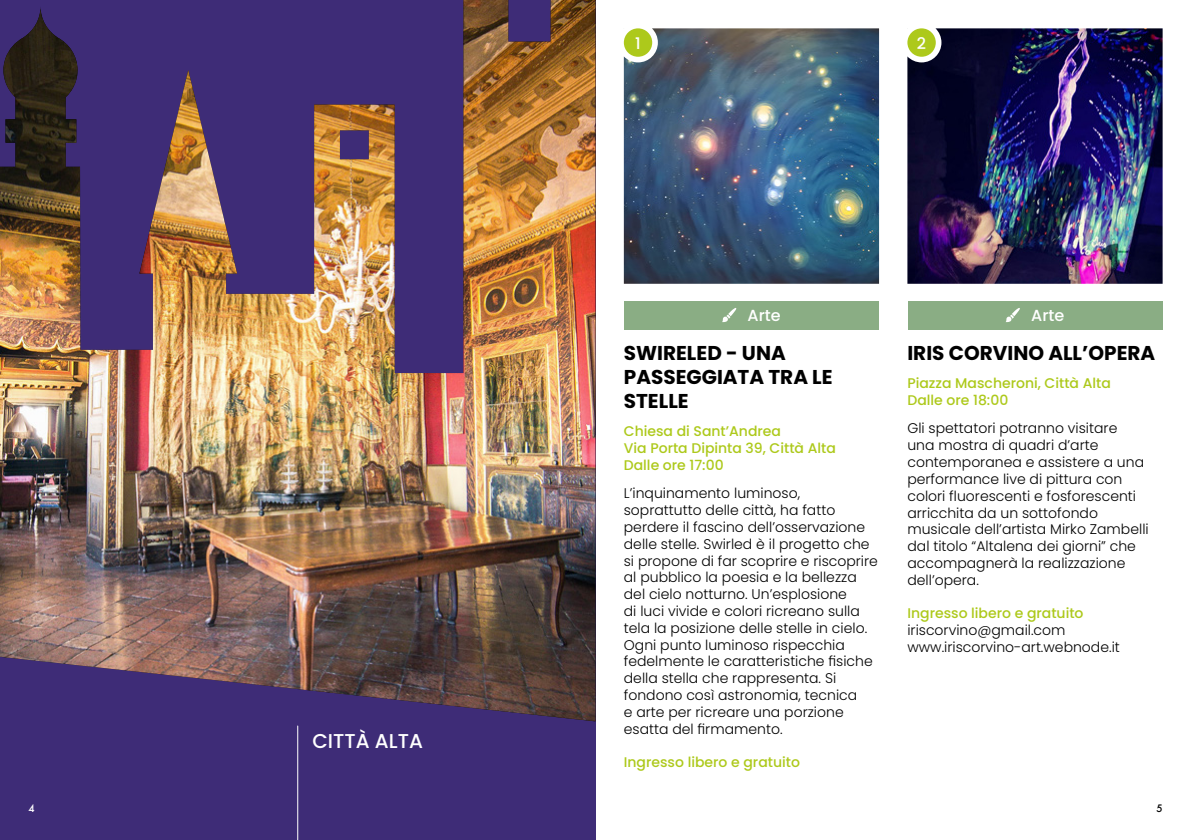
<style>
.page{position:relative;width:1191px;height:840px;background:#fff}
.page>*{position:absolute;margin:0;border:0;box-sizing:border-box;transform-origin:0 0}
.t1{font:700 20px/24px "Poppins";color:#000}
.t2{font:500 20px "Poppins";color:#fff}
.t3{font:500 16px "Poppins";color:#fff}
.t4{font:300 14px/16.8px "Poppins";color:#000}
.t5{font:500 14px/16.8px "Poppins";color:#adc91b}
.t6{font:500 10px "Futura";color:#fff}
.t7{font:500 10px "Futura";color:#000}
</style>
<div class="page">
<div style="left:0;top:0;width:595px;height:839px;background:#3e2c77"></div>
<img style="left:0;top:0;width:595px;height:721px">
<hr style="left:297px;top:725px;width:1px;height:114px;background:#fff">
<img style="left:907px;top:28px;width:255px;height:255px">
<img style="left:624px;top:28px;width:255px;height:255px">
<div style="left:907px;top:28px;width:28px;height:29px;background:#adc91b;border-radius:50%"></div>
<div style="left:624px;top:28px;width:28px;height:29px;background:#adc91b;border-radius:50%"></div>
<div style="left:907px;top:300px;width:255px;height:29px;background:#8aad84"></div>
<div style="left:624px;top:300px;width:254px;height:29px;background:#8aad84"></div>
<svg style="left:1006px;top:308px;width:14px;height:14px"></svg>
<svg style="left:722px;top:308px;width:14px;height:14px"></svg>
<p class="t3" style="left:635px;top:34px;width:7px">1</p>
<p class="t3" style="left:917px;top:34px;width:11px">2</p>
<h1 class="t2" style="left:312px;top:729px;width:112px">CITTÀ ALTA</h1>
<p class="t3" style="left:747px;top:305px;width:35px">Arte</p>
<p class="t3" style="left:1031px;top:305px;width:35px">Arte</p>
<h1 class="t1" style="left:624px;top:341px;width:210px">SWIRELED - UNA<br>PASSEGGIATA TRA LE<br>STELLE</h1>
<p class="t5" style="left:624px;top:423px;width:213px">Chiesa di Sant’Andrea<br>Via Porta Dipinta 39, Città Alta<br>Dalle ore 17:00</p>
<p class="t4" style="left:624px;top:485px;width:256px">L’inquinamento luminoso, soprattutto delle città, ha fatto perdere il fascino dell’osservazione delle stelle. Swirled è il progetto che si propone di far scoprire e riscoprire al pubblico la poesia e la bellezza del cielo notturno. Un’esplosione<br>di luci vivide e colori ricreano sulla tela la posizione delle stelle in cielo.<br>Ogni punto luminoso rispecchia fedelmente le caratteristiche fisiche della stella che rappresenta. Si fondono così astronomia, tecnica<br>e arte per ricreare una porzione esatta del firmamento.</p>
<p class="t5" style="left:624px;top:753px;width:178px">Ingresso libero e gratuito</p>
<h1 class="t1" style="left:907px;top:341px;width:249px">IRIS CORVINO ALL’OPERA</h1>
<p class="t5" style="left:907px;top:375px;width:205px">Piazza Mascheroni, Città Alta<br>Dalle ore 18:00</p>
<p class="t4" style="left:907px;top:420px;width:243px">Gli spettatori potranno visitare<br>una mostra di quadri d’arte contemporanea e assistere a una performance live di pittura con colori fluorescenti e fosforescenti arricchita da un sottofondo musicale dell’artista Mirko Zambelli dal titolo “Altalena dei giorni” che accompagnerà la realizzazione dell’opera.</p>
<p class="t5" style="left:907px;top:605px;width:178px">Ingresso libero e gratuito</p>
<p class="t4" style="left:907px;top:621px;width:214px">iriscorvino@gmail.com www.iriscorvino-art.webnode.it</p>
<p class="t6" style="left:28px;top:800px;width:8px">4</p>
<p class="t7" style="left:1156px;top:800px;width:8px">5</p>
</div>
